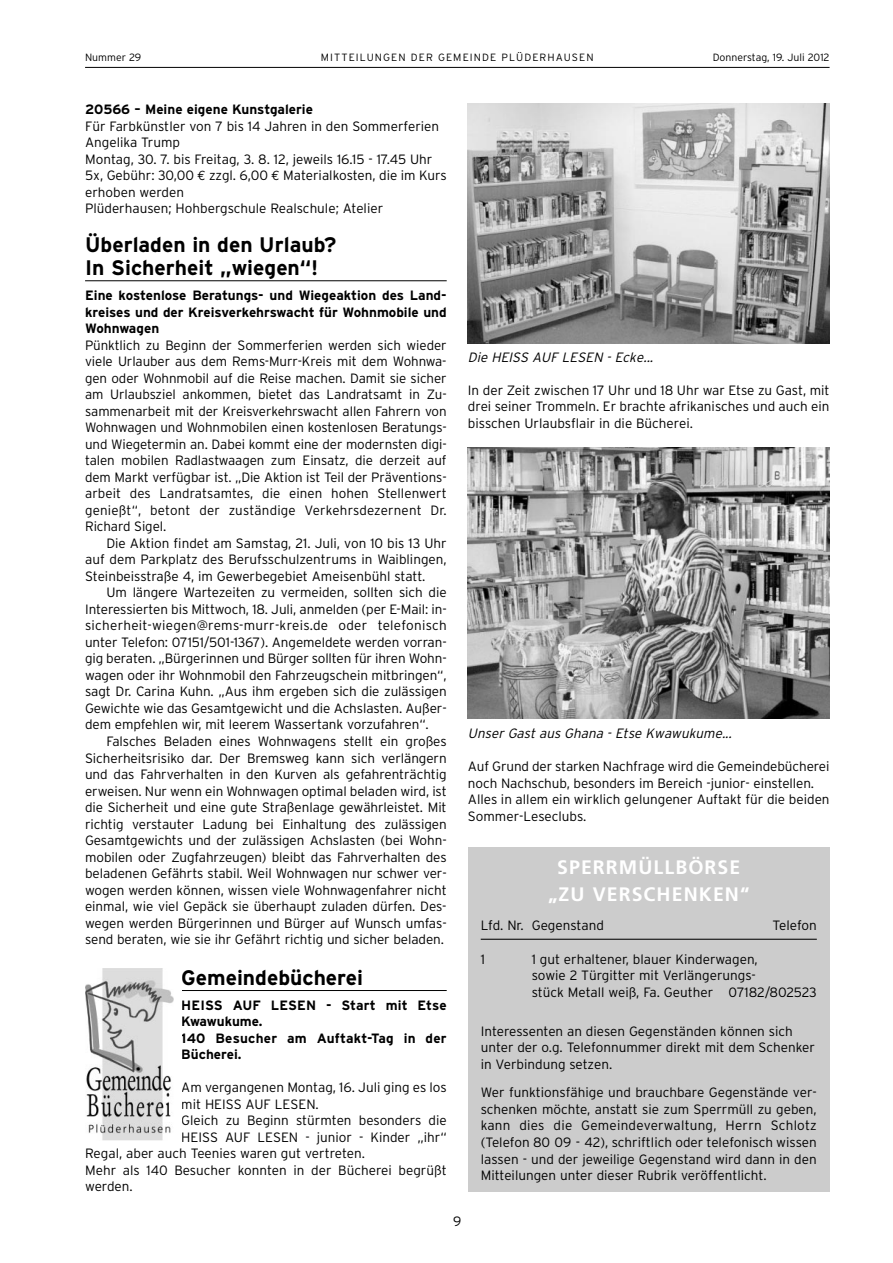
<style>
.page{position:relative;width:893px;height:1263px;background:#fff}
.page>*{position:absolute;margin:0;border:0;box-sizing:border-box;transform-origin:0 0}
.t1{font:700 21px/22.5px "Interstate";color:#000}
.t2{font:700 19.5px/27px "Frutiger";letter-spacing:.055em;color:#fff;text-align:center}
.t3{font:300 13.5px/16.5px "Interstate";color:#000;text-align:justify}
.t4{font:700 13.5px/16.5px "Interstate";color:#000;text-align:justify}
.t5{font:italic 300 13.5px "Interstate";color:#000}
.t6{font:300 10.5px "Interstate";letter-spacing:.105em;color:#000}
.t7{font:300 10.5px "Interstate";color:#000}
.s1{font-family:"Euro Mono";font-weight:400}
</style>
<div class="page">
<hr style="left:85px;top:67px;width:744px;height:1px;background:#000">
<hr style="left:85px;top:280px;width:361px;height:1px;background:#000">
<hr style="left:85px;top:990px;width:361px;height:1px;background:#000">
<div style="left:85px;top:968px;width:96px;height:175px;background:#fff"></div>
<img style="left:86px;top:968px;width:87px;height:173px">
<img style="left:468px;top:447px;width:361px;height:272px">
<img style="left:468px;top:104px;width:361px;height:240px">
<div style="left:468px;top:848px;width:361px;height:344px;background:#ccc"></div>
<hr style="left:480px;top:939px;width:336px;height:1px;background:#000">
<p class="t7" style="left:85px;top:53px;width:58px">Nummer 29</p>
<p class="t6" style="left:321px;top:53px;width:274px">MITTEILUNGEN DER GEMEINDE PLÜDERHAUSEN</p>
<p class="t7" style="left:712px;top:53px;width:118px">Donnerstag, 19. Juli 2012</p>
<p class="t4" style="left:85px;top:102px;width:229px">20566 – Meine eigene Kunstgalerie</p>
<p class="t3" style="left:85px;top:119px;width:363px;text-align:left">Für Farbkünstler von 7 bis 14 Jahren in den Sommerferien Angelika Trump<br>Montag, 30. 7. bis Freitag, 3. 8. 12, jeweils 16.15 - 17.45 Uhr 5x, Gebühr: 30,00 <span class="s1">€</span> zzgl. 6,00 <span class="s1">€</span> Materialkosten, die im Kurs erhoben werden<br>Plüderhausen; Hohbergschule Realschule; Atelier</p>
<h1 class="t1" style="left:85px;top:236px;width:253px">Überladen in den Urlaub?<br>In Sicherheit „wiegen“!</h1>
<p class="t4" style="left:85px;top:288px;width:363px">Eine kostenlose Beratungs- und Wiegeaktion des Land&shy;kreises und der Kreisverkehrswacht für Wohnmobile und Wohnwagen</p>
<p class="t3" style="left:85px;top:338px;width:363px">Pünktlich zu Beginn der Sommerferien werden sich wieder viele Urlauber aus dem Rems-Murr-Kreis mit dem Wohnwa&shy;gen oder Wohnmobil auf die Reise machen. Damit sie sicher am Urlaubsziel ankommen, bietet das Landratsamt in Zu&shy;sammenarbeit mit der Kreisverkehrswacht allen Fahrern von Wohnwagen und Wohnmobilen einen kostenlosen Beratungs&shy;und Wiegetermin an. Dabei kommt eine der modernsten digi&shy;talen mobilen Radlastwaagen zum Einsatz, die derzeit auf dem Markt verfügbar ist. „Die Aktion ist Teil der Präventions&shy;arbeit des Landratsamtes, die einen hohen Stellenwert genießt“, betont der zuständige Verkehrsdezernent Dr.<br>Richard Sigel.</p>
<p class="t3" style="left:85px;top:536px;width:363px;text-indent:21px">Die Aktion findet am Samstag, 21. Juli, von 10 bis 13 Uhr auf dem Parkplatz des Berufsschulzentrums in Waiblingen, Steinbeisstraße 4, im Gewerbegebiet Ameisenbühl statt.</p>
<p class="t3" style="left:85px;top:586px;width:363px;text-indent:21px">Um längere Wartezeiten zu vermeiden, sollten sich die Interessierten bis Mittwoch, 18. Juli, anmelden (per E-Mail: in&shy;sicherheit-wiegen@rems-murr-kreis.de oder telefonisch unter Telefon: 07151/501-1367). Angemeldete werden vorran&shy;gig beraten. „Bürgerinnen und Bürger sollten für ihren Wohn&shy;wagen oder ihr Wohnmobil den Fahrzeugschein mitbringen“, sagt Dr. Carina Kuhn. „Aus ihm ergeben sich die zulässigen Gewichte wie das Gesamtgewicht und die Achslasten. Außer&shy;dem empfehlen wir, mit leerem Wassertank vorzufahren“.</p>
<p class="t3" style="left:85px;top:734px;width:363px;text-indent:21px">Falsches Beladen eines Wohnwagens stellt ein großes Sicherheitsrisiko dar. Der Bremsweg kann sich verlängern und das Fahrverhalten in den Kurven als gefahrenträchtig erweisen. Nur wenn ein Wohnwagen optimal beladen wird, ist die Sicherheit und eine gute Straßenlage gewährleistet. Mit richtig verstauter Ladung bei Einhaltung des zulässigen Gesamtgewichts und der zulässigen Achslasten (bei Wohn&shy;mobilen oder Zugfahrzeugen) bleibt das Fahrverhalten des beladenen Gefährts stabil. Weil Wohnwagen nur schwer ver&shy;wogen werden können, wissen viele Wohnwagenfahrer nicht einmal, wie viel Gepäck sie überhaupt zuladen dürfen. Des&shy;wegen werden Bürgerinnen und Bürger auf Wunsch umfas&shy;send beraten, wie sie ihr Gefährt richtig und sicher beladen.</p>
<h1 class="t1" style="left:181px;top:968px;width:183px">Gemeindebücherei</h1>
<p class="t4" style="left:181px;top:998px;width:267px;text-align:left">HEISS AUF LESEN - Start mit Etse<br>Kwawukume.<br>140 Besucher am Auftakt-Tag in der<br>Bücherei.</p>
<p class="t3" style="left:181px;top:1081px;width:267px">Am vergangenen Montag, 16. Juli ging es los</p>
<p class="t3" style="left:181px;top:1097px;width:139px">mit HEISS AUF LESEN.</p>
<p class="t3" style="left:181px;top:1114px;width:267px">Gleich zu Beginn stürmten besonders die</p>
<p class="t3" style="left:181px;top:1130px;width:267px">HEISS AUF LESEN - junior - Kinder „ihr“</p>
<p class="t3" style="left:85px;top:1147px;width:281px">Regal, aber auch Teenies waren gut vertreten.</p>
<p class="t3" style="left:85px;top:1163px;width:363px">Mehr als 140 Besucher konnten in der Bücherei begrüßt</p>
<p class="t3" style="left:85px;top:1180px;width:49px">werden.</p>
<p class="t5" style="left:468px;top:352px;width:189px">Die HEISS AUF LESEN - Ecke...</p>
<p class="t3" style="left:468px;top:383px;width:363px">In der Zeit zwischen 17 Uhr und 18 Uhr war Etse zu Gast, mit drei seiner Trommeln. Er brachte afrikanisches und auch ein bisschen Urlaubsflair in die Bücherei.</p>
<p class="t5" style="left:468px;top:729px;width:268px">Unser Gast aus Ghana - Etse Kwawukume...</p>
<p class="t3" style="left:468px;top:760px;width:363px;text-align:left">Auf Grund der starken Nachfrage wird die Gemeindebücherei noch Nachschub, besonders im Bereich -junior- einstellen.<br>Alles in allem ein wirklich gelungener Auftakt für die beiden Sommer-Leseclubs.</p>
<h2 class="t2" style="left:548px;top:855px;width:203px">SPERRMÜLLBÖRSE „ZU VERSCHENKEN“</h2>
<p class="t3" style="left:480px;top:918px;width:125px">Lfd. Nr. Gegenstand</p>
<p class="t3" style="left:772px;top:918px;width:46px">Telefon</p>
<p class="t3" style="left:480px;top:952px;width:6px">1</p>
<p class="t3" style="left:531px;top:952px;width:286px;text-align:left">1 gut erhaltener, blauer Kinderwagen,<br>sowie 2 Türgitter mit Verlängerungs-<br>stück Metall weiß, Fa. Geuther 07182/802523</p>
<p class="t3" style="left:480px;top:1024px;width:336px;text-align:left">Interessenten an diesen Gegenständen können sich unter der o.g. Telefonnummer direkt mit dem Schenker in Verbindung setzen.</p>
<p class="t3" style="left:480px;top:1085px;width:337px">Wer funktionsfähige und brauchbare Gegenstände ver&shy;schenken möchte, anstatt sie zum Sperrmüll zu geben, kann dies die Gemeindeverwaltung, Herrn Schlotz (Telefon 80 09 - 42), schriftlich oder telefonisch wissen lassen - und der jeweilige Gegenstand wird dann in den Mitteilungen unter dieser Rubrik veröffentlicht.</p>
<p class="t3" style="left:453px;top:1214px;width:10px">9</p>
</div>
